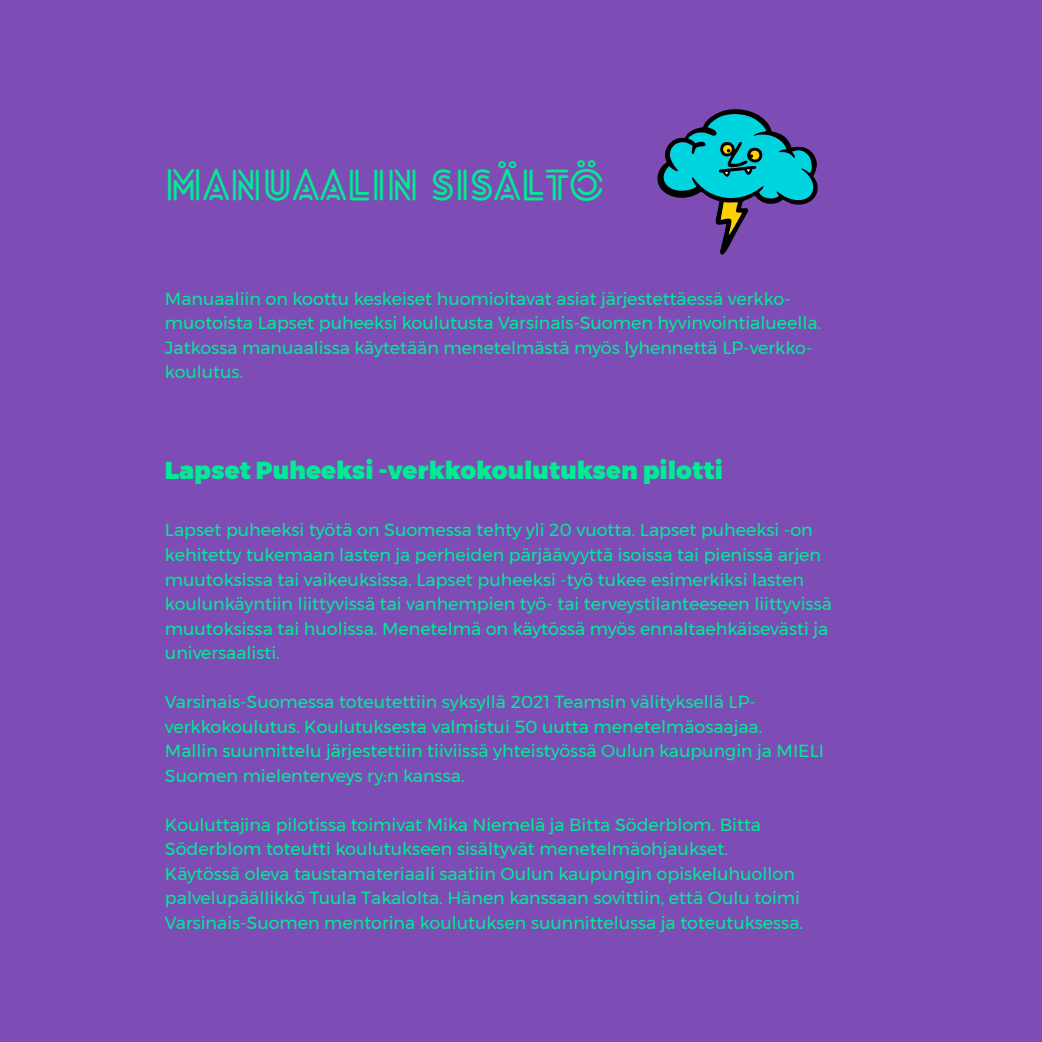
<style>
.page{position:relative;width:1042px;height:1042px;background:#7d4db5}
.page>*{position:absolute;margin:0;border:0;box-sizing:border-box;transform-origin:0 0}
.t1{font:700 42px "Lovelo Line";color:#00eb94}
.t2{font:900 24.5px "Montserrat";color:#00eb94}
.t3{font:17.5px/24.5px "Montserrat";color:#00eb94}
</style>
<div class="page">
<svg style="left:657px;top:109px;width:161px;height:146px"></svg>
<h1 class="t1" style="left:165px;top:159px;width:441px">MANUAALIN SISÄLTÖ</h1>
<p class="t3" style="left:165px;top:286px;width:658px">Manuaaliin on koottu keskeiset huomioitavat asiat järjestettäessä verkko&shy;muotoista Lapset puheeksi koulutusta Varsinais-Suomen hyvinvointialueella.<br>Jatkossa manuaalissa käytetään menetelmästä myös lyhennettä LP-verkko&shy;koulutus.</p>
<h2 class="t2" style="left:165px;top:450px;width:559px">Lapset Puheeksi -verkkokoulutuksen pilotti</h2>
<p class="t3" style="left:165px;top:518px;width:668px">Lapset puheeksi työtä on Suomessa tehty yli 20 vuotta. Lapset puheeksi -on kehitetty tukemaan lasten ja perheiden pärjäävyyttä isoissa tai pienissä arjen muutoksissa tai vaikeuksissa. Lapset puheeksi -työ tukee esimerkiksi lasten koulunkäyntiin liittyvissä tai vanhempien työ- tai terveystilanteeseen liittyvissä muutoksissa tai huolissa. Menetelmä on käytössä myös ennaltaehkäisevästi ja universaalisti.</p>
<p class="t3" style="left:165px;top:689px;width:660px">Varsinais-Suomessa toteutettiin syksyllä 2021 Teamsin välityksellä LP&shy;verkkokoulutus. Koulutuksesta valmistui 50 uutta menetelmäosaajaa.<br>Mallin suunnittelu järjestettiin tiiviissä yhteistyössä Oulun kaupungin ja MIELI Suomen mielenterveys ry:n kanssa.</p>
<p class="t3" style="left:165px;top:812px;width:639px">Kouluttajina pilotissa toimivat Mika Niemelä ja Bitta Söderblom. Bitta Söderblom toteutti koulutukseen sisältyvät menetelmäohjaukset.<br>Käytössä oleva taustamateriaali saatiin Oulun kaupungin opiskeluhuollon palvelupäällikkö Tuula Takalolta. Hänen kanssaan sovittiin, että Oulu toimi Varsinais-Suomen mentorina koulutuksen suunnittelussa ja toteutuksessa.</p>
</div>
